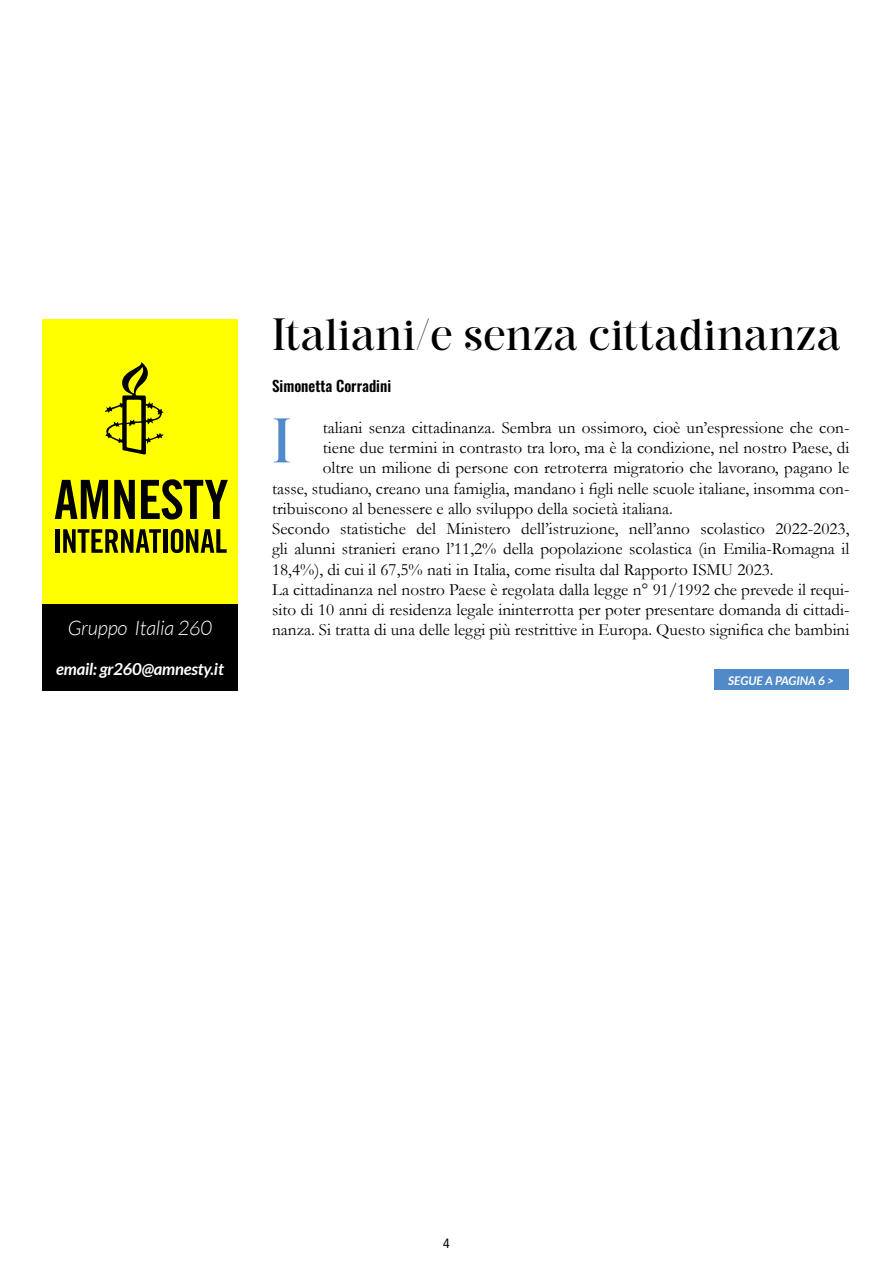
<style>
.page{position:relative;width:893px;height:1263px;background:#fff}
.page>*{position:absolute;margin:0;border:0;box-sizing:border-box;transform-origin:0 0}
.t1{font:60.6px "The Glorious";color:#518ac9}
.t2{font:43.5px "The Glorious";color:#000}
.t3{font:italic 300 19.95px "Lato";letter-spacing:-.01em;color:#fff}
.t4{font:17.25px "Garamond";color:#000}
.t5{font:italic 700 16.5px "Lato";letter-spacing:-.01em;color:#fff}
.t6{font:15px "Oswald";color:#000}
.t7{font:condensed 13.5px "Frutiger LT Std";color:#000}
.t8{font:italic 700 12px "Lato";color:#fff}
</style>
<div class="page">
<div style="left:42px;top:602px;width:196px;height:89px;background:#000"></div>
<div style="left:42px;top:319px;width:196px;height:284px;background:#ff0"></div>
<svg style="left:55px;top:480px;width:53px;height:39px"></svg>
<svg style="left:114px;top:480px;width:21px;height:39px"></svg>
<svg style="left:141px;top:479px;width:87px;height:40px"></svg>
<hr style="left:56px;top:529px;width:4px;height:24px;background:#000">
<svg style="left:63px;top:529px;width:98px;height:24px"></svg>
<div style="left:163px;top:529px;width:5px;height:24px;background:#000"></div>
<svg style="left:171px;top:529px;width:56px;height:24px"></svg>
<svg style="left:105px;top:362px;width:59px;height:92px"></svg>
<div style="left:714px;top:670px;width:135px;height:20px;background:#518ac9"></div>
<p class="t3" style="left:68px;top:617px;width:146px">Gruppo Italia 260</p>
<p class="t5" style="left:56px;top:659px;width:169px">email: gr260@amnesty.it</p>
<h2 class="t2" style="left:272px;top:305px;width:570px">Italiani/e senza cittadinanza</h2>
<p class="t6" style="left:272px;top:373px;width:120px">Simonetta Corradini</p>
<h1 class="t1" style="left:272px;top:399px;width:21px">I</h1>
<p class="t4" style="left:323px;top:417px;width:528px">taliani senza cittadinanza. Sembra un ossimoro, cioè un’espressione che con-</p>
<p class="t4" style="left:323px;top:437px;width:528px">tiene due termini in contrasto tra loro, ma è la condizione, nel nostro Paese, di</p>
<p class="t4" style="left:323px;top:458px;width:528px">oltre un milione di persone con retroterra migratorio che lavorano, pagano le</p>
<p class="t4" style="left:272px;top:478px;width:579px">tasse, studiano, creano una famiglia, mandano i figli nelle scuole italiane, insomma con-</p>
<p class="t4" style="left:272px;top:498px;width:402px">tribuiscono al benessere e allo sviluppo della società italiana.</p>
<p class="t4" style="left:272px;top:518px;width:579px">Secondo statistiche del Ministero dell’istruzione, nell’anno scolastico 2022-2023,</p>
<p class="t4" style="left:272px;top:539px;width:579px">gli alunni stranieri erano l’11,2% della popolazione scolastica (in Emilia-Romagna il</p>
<p class="t4" style="left:272px;top:559px;width:503px">18,4%), di cui il 67,5% nati in Italia, come risulta dal Rapporto ISMU 2023.</p>
<p class="t4" style="left:272px;top:579px;width:579px">La cittadinanza nel nostro Paese è regolata dalla legge n° 91/1992 che prevede il requi-</p>
<p class="t4" style="left:272px;top:599px;width:579px">sito di 10 anni di residenza legale ininterrotta per poter presentare domanda di cittadi-</p>
<p class="t4" style="left:272px;top:620px;width:579px">nanza. Si tratta di una delle leggi più restrittive in Europa. Questo significa che bambini</p>
<p class="t8" style="left:728px;top:674px;width:107px">SEGUE A PAGINA 6 &gt;</p>
<p class="t7" style="left:443px;top:1236px;width:8px">4</p>
</div>
